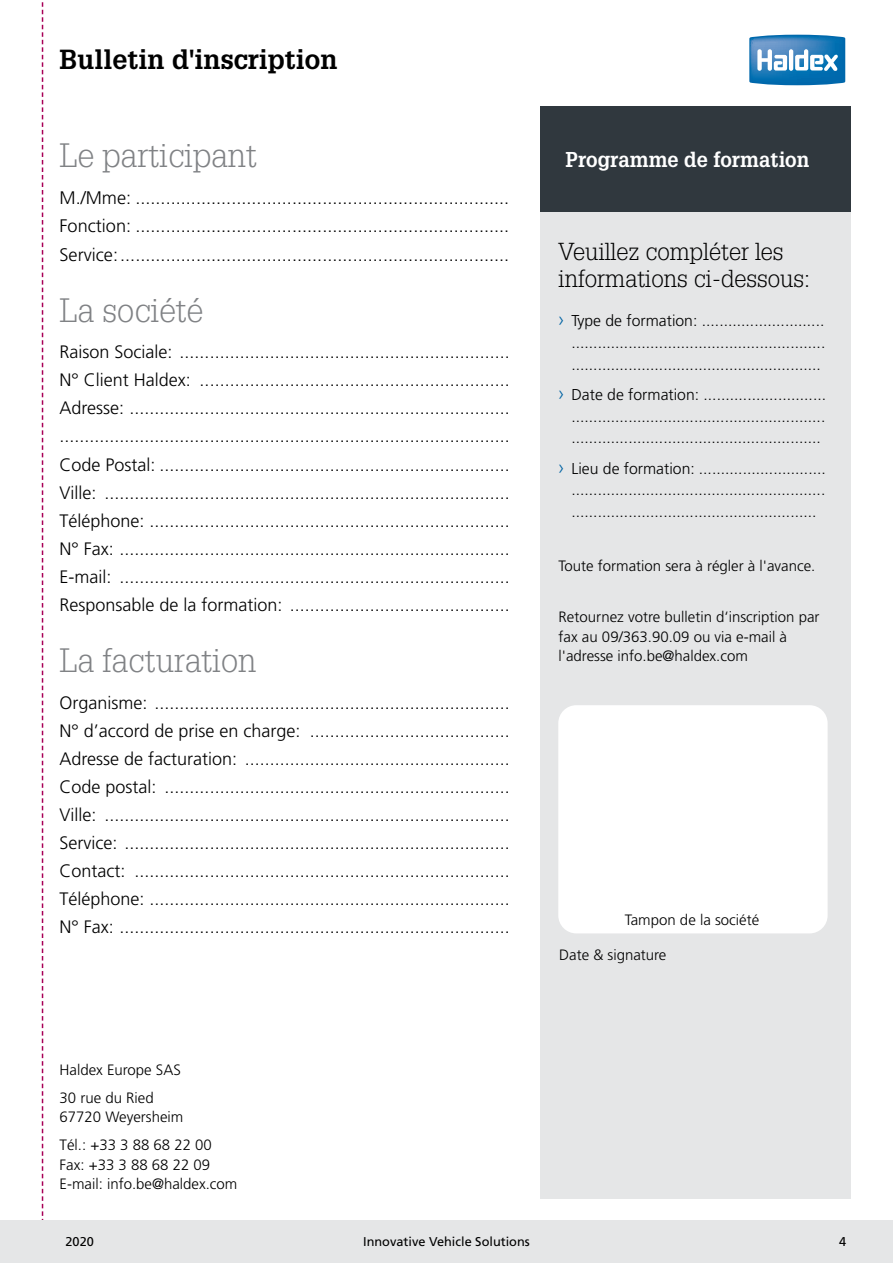
<style>
.page{position:relative;width:893px;height:1263px;background:#fff}
.page>*{position:absolute;margin:0;border:0;box-sizing:border-box;transform-origin:0 0}
.t1{font:300 33px "Glypha LT Std";color:#808285}
.t2{font:700 27px "Glypha LT Std";color:#000}
.t3{font:300 24px/27px "Glypha LT Std";color:#000}
.t4{font:700 21px "Glypha LT Std";color:#fff;scale:.95 1}
.t5{font:300 18.15px/28.3px "Frutiger LT";color:#000;text-align:justify}
.t6{font:300 18px/28px "Frutiger LT";color:#000;text-align:justify}
.t7{font:300 15.75px/21.8px "Frutiger LT";color:#000;text-align:justify}
.t8{font:300 15px/19.5px "Frutiger LT";color:#000}
.t9{font:12.75px "Frutiger LT";color:#000}
.s1{font-size:19.65px;color:#0063a3}
</style>
<div class="page">
<svg style="left:749px;top:34px;width:97px;height:51px"></svg>
<div style="left:540px;top:106px;width:310px;height:107px;background:#30383e"></div>
<div style="left:540px;top:213px;width:310px;height:986px;background:#e5e6e7"></div>
<div style="left:558px;top:705px;width:270px;height:228px;background:#fff;border-radius:18px"></div>
<svg style="left:42px;top:2px;width:1px;height:1218px"></svg>
<div style="left:0;top:1220px;width:893px;height:43px;background:#e5e6e7"></div>
<h2 class="t2" style="left:60px;top:43px;width:279px">Bulletin d'inscription</h2>
<h1 class="t1" style="left:60px;top:137px;width:199px">Le participant</h1>
<p class="t5" style="left:60px;top:184px;width:451px">M./Mme: ..........................................................................<br>Fonction: ..........................................................................<br>Service:.............................................................................</p>
<h1 class="t1" style="left:60px;top:291px;width:145px">La société</h1>
<p class="t6" style="left:60px;top:338px;width:452px">Raison Sociale: ..................................................................<br>N° Client Haldex: ..............................................................<br>Adresse: ............................................................................ ..........................................................................................<br>Code Postal: ......................................................................<br>Ville: .................................................................................<br>Téléphone: ........................................................................<br>N° Fax: ..............................................................................<br>E-mail: ..............................................................................<br>Responsable de la formation: ............................................</p>
<h1 class="t1" style="left:60px;top:641px;width:199px">La facturation</h1>
<p class="t6" style="left:60px;top:689px;width:452px">Organisme: .......................................................................<br>N° d’accord de prise en charge: ........................................<br>Adresse de facturation: .....................................................<br>Code postal: .....................................................................<br>Ville: .................................................................................<br>Service: .............................................................................<br>Contact: ...........................................................................<br>Téléphone: ........................................................................<br>N° Fax: ..............................................................................</p>
<p class="t8" style="left:60px;top:1055px;width:123px;line-height:28px">Haldex Europe SAS<br>30 rue du Ried</p>
<p class="t8" style="left:60px;top:1103px;width:154px;line-height:28px">67720 Weyersheim<br>Tél.: +33 3 88 68 22 00</p>
<p class="t8" style="left:60px;top:1155px;width:179px">Fax: +33 3 88 68 22 09<br>E-mail: info.be@haldex.com</p>
<p class="t4" style="left:566px;top:146px;width:258px">Programme de formation</p>
<h3 class="t3" style="left:559px;top:239px;width:253px">Veuillez compléter les informations ci-dessous:</h3>
<p class="t7" style="left:571px;top:310px;width:255px;text-indent:-13px"><span class="s1">›</span> Type de formation: ............................ .......................................................... .........................................................</p>
<p class="t7" style="left:571px;top:384px;width:256px;text-indent:-13px"><span class="s1">›</span> Date de formation: ............................ .......................................................... .........................................................</p>
<p class="t7" style="left:571px;top:457px;width:256px;text-indent:-13px"><span class="s1">›</span> Lieu de formation: ............................. .......................................................... ........................................................</p>
<p class="t8" style="left:559px;top:556px;width:258px">Toute formation sera à régler à l'avance.</p>
<p class="t8" style="left:559px;top:608px;width:262px">Retournez votre bulletin d‘inscription par fax au 09/363.90.09 ou via e-mail à l'adresse info.be@haldex.com</p>
<p class="t8" style="left:625px;top:910px;width:136px">Tampon de la société</p>
<p class="t8" style="left:559px;top:945px;width:109px">Date &amp; signature</p>
<p class="t9" style="left:66px;top:1234px;width:30px">2020</p>
<p class="t9" style="left:363px;top:1234px;width:168px">Innovative Vehicle Solutions</p>
<p class="t9" style="left:839px;top:1234px;width:9px">4</p>
</div>
